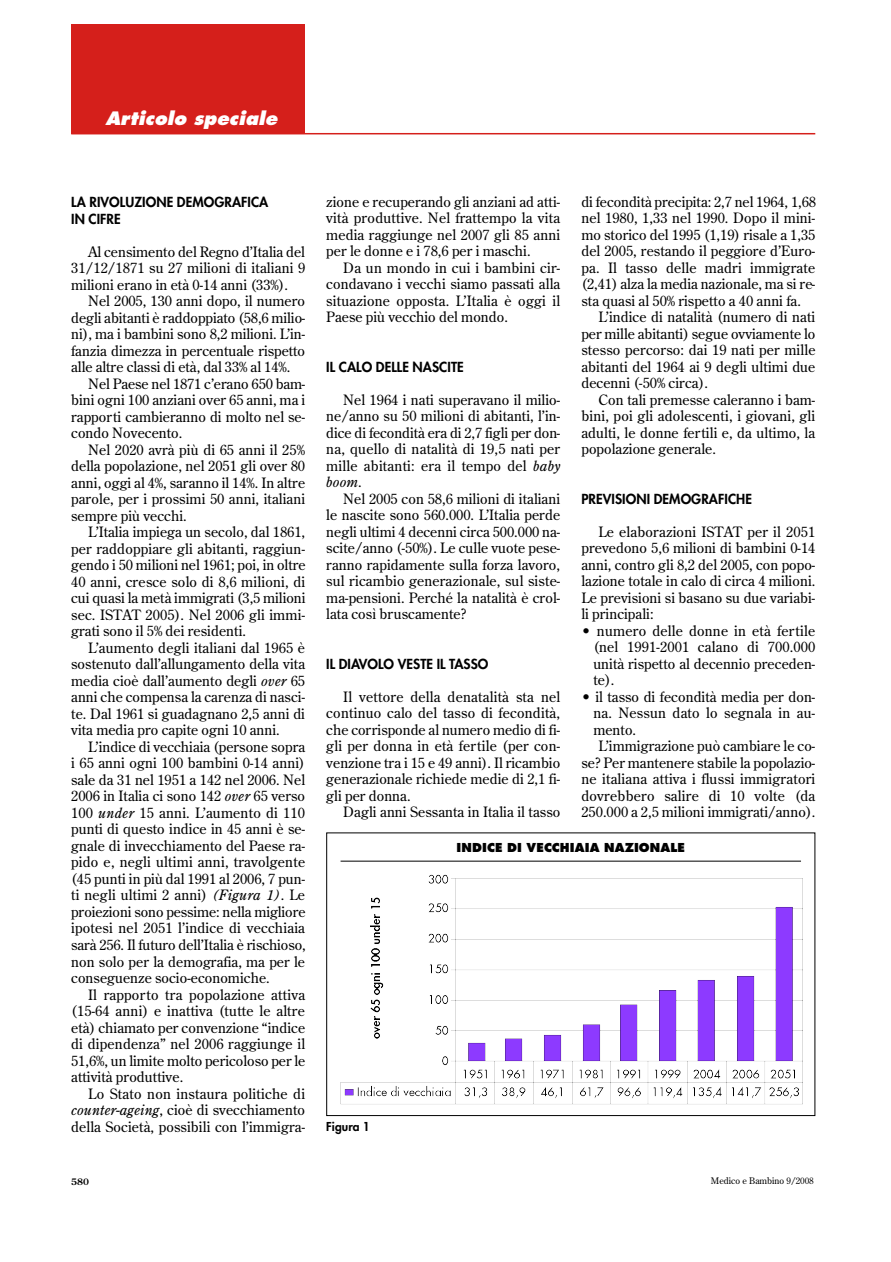
<style>
.page{position:relative;width:891px;height:1262px;background:#fff}
.page>*{position:absolute;margin:0;border:0;box-sizing:border-box;transform-origin:0 0}
.t1{font:italic 800 18px "Futura";color:#fff}
.t2{font:14.25px/16.5px "Century Old Style";letter-spacing:.005em;color:#000;text-align:justify}
.t3{font:800 13.5px/16.5px "Futura";letter-spacing:.005em;color:#000}
.t4{font:800 12px "Futura";letter-spacing:.01em;color:#000}
.t5{font:800 12px "Futura";letter-spacing:.005em;color:#000}
.t6{font:9px "Century Old Style";color:#000}
.t7{font:700 9px "Century Old Style";color:#000}
.s1{font-style:italic}
</style>
<div class="page">
<div style="left:71px;top:24px;width:234px;height:110px;background:#d51f1b"></div>
<hr style="left:71px;top:133px;width:744px;height:1px;background:#d51f1b">
<div style="left:326px;top:832px;width:489px;height:284px;border:1px solid #000"></div>
<img style="left:341px;top:874px;width:462px;height:231px">
<svg style="left:340px;top:860px;width:461px;height:2px"></svg>
<p class="t1" style="left:105px;top:111px;width:174px">Articolo speciale</p>
<p class="t3" style="left:71px;top:195px;width:199px">LA RIVOLUZIONE DEMOGRAFICA<br>IN CIFRE</p>
<p class="t2" style="left:71px;top:244px;width:236px;text-indent:17px">Al censimento del Regno d’Italia del 31/12/1871 su 27 milioni di italiani 9 milioni erano in età 0-14 anni (33%).</p>
<p class="t2" style="left:71px;top:294px;width:235px;text-indent:17px">Nel 2005, 130 anni dopo, il numero degli abitanti è raddoppiato (58,6 milio&shy;ni), ma i bambini sono 8,2 milioni. L’in&shy;fanzia dimezza in percentuale rispetto alle altre classi di età, dal 33% al 14%.</p>
<p class="t2" style="left:71px;top:376px;width:235px;text-indent:17px">Nel Paese nel 1871 c’erano 650 bam&shy;bini ogni 100 anziani over 65 anni, ma i rapporti cambieranno di molto nel se&shy;condo Novecento.</p>
<p class="t2" style="left:71px;top:442px;width:236px;text-indent:17px">Nel 2020 avrà più di 65 anni il 25% della popolazione, nel 2051 gli over 80 anni, oggi al 4%, saranno il 14%. In altre parole, per i prossimi 50 anni, italiani sempre più vecchi.</p>
<p class="t2" style="left:71px;top:525px;width:236px;text-indent:17px">L’Italia impiega un secolo, dal 1861, per raddoppiare gli abitanti, raggiun&shy;gendo i 50 milioni nel 1961; poi, in oltre 40 anni, cresce solo di 8,6 milioni, di cui quasi la metà immigrati (3,5 milioni sec. ISTAT 2005). Nel 2006 gli immi&shy;grati sono il 5% dei residenti.</p>
<p class="t2" style="left:71px;top:640px;width:235px;text-indent:17px">L’aumento degli italiani dal 1965 è sostenuto dall’allungamento della vita media cioè dall’aumento degli <span class="s1">over</span> 65 anni che compensa la carenza di nasci&shy;te. Dal 1961 si guadagnano 2,5 anni di vita media pro capite ogni 10 anni.</p>
<p class="t2" style="left:71px;top:739px;width:236px;text-indent:17px">L’indice di vecchiaia (persone sopra i 65 anni ogni 100 bambini 0-14 anni) sale da 31 nel 1951 a 142 nel 2006. Nel 2006 in Italia ci sono 142 <span class="s1">over</span> 65 verso 100 <span class="s1">under</span> 15 anni. L’aumento di 110 punti di questo indice in 45 anni è se&shy;gnale di invecchiamento del Paese ra&shy;pido e, negli ultimi anni, travolgente (45 punti in più dal 1991 al 2006, 7 pun&shy;ti negli ultimi 2 anni) <span class="s1">(Figura 1)</span>. Le proiezioni sono pessime: nella migliore ipotesi nel 2051 l’indice di vecchiaia sarà 256. Il futuro dell’Italia è rischioso, non solo per la demografia, ma per le conseguenze socio-economiche.</p>
<p class="t2" style="left:71px;top:987px;width:236px;text-indent:17px">Il rapporto tra popolazione attiva (15-64 anni) e inattiva (tutte le altre età) chiamato per convenzione “indice di dipendenza” nel 2006 raggiunge il 51,6%, un limite molto pericoloso per le attività produttive.</p>
<p class="t2" style="left:71px;top:1086px;width:235px;text-indent:17px">Lo Stato non instaura politiche di <span class="s1">counter-ageing</span>, cioè di svecchiamento della Società, possibili con l’immigra-</p>
<p class="t2" style="left:326px;top:194px;width:235px">zione e recuperando gli anziani ad atti&shy;vità produttive. Nel frattempo la vita media raggiunge nel 2007 gli 85 anni per le donne e i 78,6 per i maschi.</p>
<p class="t2" style="left:326px;top:260px;width:235px;text-indent:17px">Da un mondo in cui i bambini cir&shy;condavano i vecchi siamo passati alla situazione opposta. L’Italia è oggi il Paese più vecchio del mondo.</p>
<p class="t3" style="left:326px;top:359px;width:139px">IL CALO DELLE NASCITE</p>
<p class="t2" style="left:326px;top:392px;width:235px;text-indent:17px">Nel 1964 i nati superavano il milio&shy;ne/anno su 50 milioni di abitanti, l’in&shy;dice di fecondità era di 2,7 figli per don&shy;na, quello di natalità di 19,5 nati per mille abitanti: era il tempo del <span class="s1">baby boom</span>.</p>
<p class="t2" style="left:326px;top:491px;width:235px;text-indent:17px">Nel 2005 con 58,6 milioni di italiani le nascite sono 560.000. L’Italia perde negli ultimi 4 decenni circa 500.000 na&shy;scite/anno (-50%). Le culle vuote pese&shy;ranno rapidamente sulla forza lavoro, sul ricambio generazionale, sul siste&shy;ma-pensioni. Perché la natalità è crol&shy;lata così bruscamente?</p>
<p class="t3" style="left:326px;top:656px;width:164px">IL DIAVOLO VESTE IL TASSO</p>
<p class="t2" style="left:326px;top:689px;width:235px;text-indent:17px">Il vettore della denatalità sta nel continuo calo del tasso di fecondità, che corrisponde al numero medio di fi&shy;gli per donna in età fertile (per con&shy;venzione tra i 15 e 49 anni). Il ricambio generazionale richiede medie di 2,1 fi&shy;gli per donna.</p>
<p class="t2" style="left:343px;top:805px;width:219px">Dagli anni Sessanta in Italia il tasso</p>
<p class="t2" style="left:581px;top:194px;width:236px">di fecondità precipita: 2,7 nel 1964, 1,68 nel 1980, 1,33 nel 1990. Dopo il mini&shy;mo storico del 1995 (1,19) risale a 1,35 del 2005, restando il peggiore d’Euro&shy;pa. Il tasso delle madri immigrate (2,41) alza la media nazionale, ma si re&shy;sta quasi al 50% rispetto a 40 anni fa.</p>
<p class="t2" style="left:581px;top:310px;width:236px;text-indent:17px">L’indice di natalità (numero di nati per mille abitanti) segue ovviamente lo stesso percorso: dai 19 nati per mille abitanti del 1964 ai 9 degli ultimi due decenni (-50% circa).</p>
<p class="t2" style="left:581px;top:392px;width:235px;text-indent:17px">Con tali premesse caleranno i bam&shy;bini, poi gli adolescenti, i giovani, gli adulti, le donne fertili e, da ultimo, la popolazione generale.</p>
<p class="t3" style="left:581px;top:491px;width:172px">PREVISIONI DEMOGRAFICHE</p>
<p class="t2" style="left:581px;top:524px;width:235px;text-indent:17px">Le elaborazioni ISTAT per il 2051 prevedono 5,6 milioni di bambini 0-14 anni, contro gli 8,2 del 2005, con popo&shy;lazione totale in calo di circa 4 milioni.<br>Le previsioni si basano su due variabi&shy;li principali:</p>
<p class="t2" style="left:593px;top:623px;width:223px;text-indent:-12px">• numero delle donne in età fertile (nel 1991-2001 calano di 700.000 unità rispetto al decennio preceden&shy;te).</p>
<p class="t2" style="left:581px;top:689px;width:235px">• il tasso di fecondità media per don-</p>
<p class="t2" style="left:593px;top:706px;width:223px">na. Nessun dato lo segnala in au-</p>
<p class="t2" style="left:593px;top:722px;width:44px">mento.</p>
<p class="t2" style="left:598px;top:739px;width:218px">L’immigrazione può cambiare le co-</p>
<p class="t2" style="left:581px;top:755px;width:235px">se? Per mantenere stabile la popolazio-</p>
<p class="t2" style="left:581px;top:772px;width:235px">ne italiana attiva i flussi immigratori</p>
<p class="t2" style="left:581px;top:788px;width:235px">dovrebbero salire di 10 volte (da</p>
<p class="t2" style="left:581px;top:805px;width:235px">250.000 a 2,5 milioni immigrati/anno).</p>
<p class="t4" style="left:457px;top:842px;width:230px">INDICE DI VECCHIAIA NAZIONALE</p>
<p class="t5" style="left:326px;top:1120px;width:45px">Figura 1</p>
<p class="t7" style="left:71px;top:1178px;width:19px">580</p>
<p class="t6" style="left:711px;top:1176px;width:104px">Medico e Bambino 9/2008</p>
</div>
